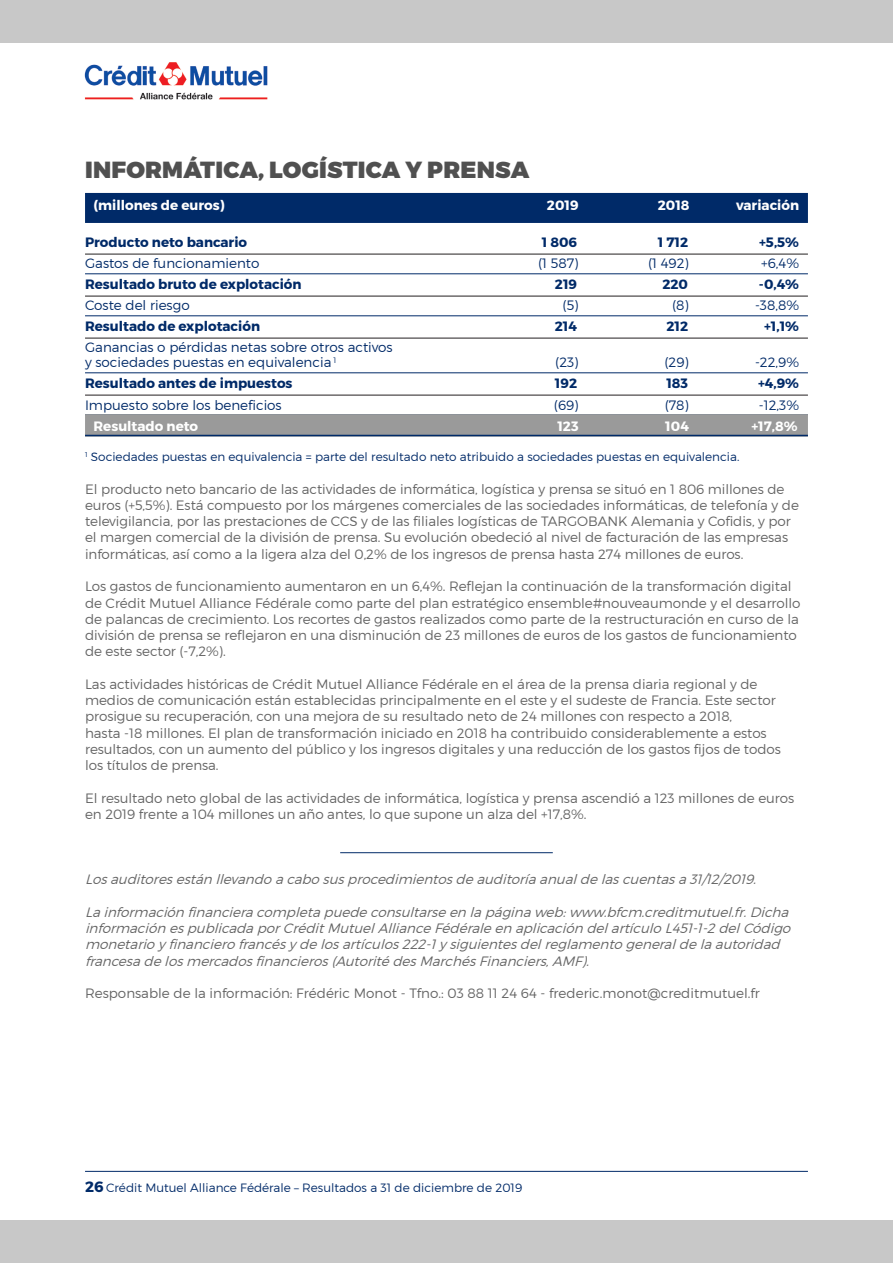
<style>
.page{position:relative;width:893px;height:1263px;background:#fff}
.page>*{position:absolute;margin:0;border:0;box-sizing:border-box;transform-origin:0 0}
.INTER_NIVO_3{font:900 23.25px "Montserrat";letter-spacing:.01em;color:#505050}
.BODY_BARRE{font:300 13.5px/16.2px "Montserrat";letter-spacing:-.005em;color:#646464}
.BODY_OK{font:italic 300 13.5px/16.4px "Montserrat";letter-spacing:-.005em;color:#646464}
.TABLO_4_COLS____LI{font:300 13.5px/15px "Montserrat";color:#002a68}
.TABLO_4_COLS___LIG{font:700 13.5px "Montserrat";color:#002a68}
.BODY_OK-2{font:300 13.5px "Montserrat";color:#646464}
.TABLO_4_COL_EN_MIL{font:700 13.5px "Montserrat";color:#fff}
.TABLO_4_COLS___LIG-2{font:700 13.5px "Montserrat";color:#fff}
.FOOT_NOTE{font:300 12px "Montserrat";color:#002a68}
.s1{font-weight:700;font-size:15px}
</style>
<div class="page">
<hr style="left:85px;top:1171px;width:723px;height:1px;background:#002a68">
<div style="left:0;top:0;width:893px;height:43px;background:#c8c8c8"></div>
<div style="left:0;top:1220px;width:893px;height:43px;background:#c8c8c8"></div>
<img style="left:84px;top:62px;width:183px;height:38px">
<div style="left:85px;top:193px;width:723px;height:30px;background:#002a68"></div>
<hr style="left:85px;top:254px;width:723px;height:1px;background:#231f20">
<hr style="left:85px;top:274px;width:723px;height:1px;background:#002a68">
<hr style="left:85px;top:296px;width:723px;height:1px;background:#231f20">
<hr style="left:85px;top:316px;width:723px;height:1px;background:#002a68">
<hr style="left:85px;top:338px;width:723px;height:1px;background:#231f20">
<hr style="left:85px;top:373px;width:723px;height:1px;background:#002a68">
<hr style="left:85px;top:395px;width:723px;height:1px;background:#231f20">
<div style="left:85px;top:414px;width:723px;height:23px;background:#9a9a9a"></div>
<hr style="left:85px;top:435px;width:723px;height:1px;background:#002a68">
<hr style="left:340px;top:852px;width:213px;height:1px;background:#002a68">
<p class="INTER_NIVO_3" style="left:85px;top:155px;width:446px">INFORMÁTICA, LOGÍSTICA Y PRENSA</p>
<p class="TABLO_4_COL_EN_MIL" style="left:94px;top:197px;width:133px">(millones de euros)</p>
<p class="TABLO_4_COL_EN_MIL" style="left:547px;top:197px;width:33px">2019</p>
<p class="TABLO_4_COL_EN_MIL" style="left:658px;top:197px;width:33px">2018</p>
<p class="TABLO_4_COL_EN_MIL" style="left:736px;top:197px;width:65px">variación</p>
<p class="TABLO_4_COLS___LIG" style="left:85px;top:234px;width:164px">Producto neto bancario</p>
<p class="TABLO_4_COLS___LIG" style="left:542px;top:234px;width:37px">1 806</p>
<p class="TABLO_4_COLS___LIG" style="left:658px;top:234px;width:32px">1 712</p>
<p class="TABLO_4_COLS___LIG" style="left:759px;top:234px;width:42px">+5,5%</p>
<p class="TABLO_4_COLS____LI" style="left:85px;top:256px;width:176px">Gastos de funcionamiento</p>
<p class="TABLO_4_COLS____LI" style="left:538px;top:256px;width:42px">(1 587)</p>
<p class="TABLO_4_COLS____LI" style="left:648px;top:256px;width:42px">(1 492)</p>
<p class="TABLO_4_COLS____LI" style="left:761px;top:256px;width:39px">+6,4%</p>
<p class="TABLO_4_COLS___LIG" style="left:85px;top:276px;width:218px">Resultado bruto de explotación</p>
<p class="TABLO_4_COLS___LIG" style="left:555px;top:276px;width:24px">219</p>
<p class="TABLO_4_COLS___LIG" style="left:662px;top:276px;width:27px">220</p>
<p class="TABLO_4_COLS___LIG" style="left:759px;top:276px;width:42px">-0,4%</p>
<p class="TABLO_4_COLS____LI" style="left:85px;top:298px;width:106px">Coste del riesgo</p>
<p class="TABLO_4_COLS____LI" style="left:563px;top:298px;width:18px">(5)</p>
<p class="TABLO_4_COLS____LI" style="left:672px;top:298px;width:18px">(8)</p>
<p class="TABLO_4_COLS____LI" style="left:755px;top:298px;width:46px">-38,8%</p>
<p class="TABLO_4_COLS___LIG" style="left:85px;top:318px;width:177px">Resultado de explotación</p>
<p class="TABLO_4_COLS___LIG" style="left:555px;top:318px;width:24px">214</p>
<p class="TABLO_4_COLS___LIG" style="left:666px;top:318px;width:23px">212</p>
<p class="TABLO_4_COLS___LIG" style="left:764px;top:318px;width:37px">+1,1%</p>
<p class="TABLO_4_COLS____LI" style="left:85px;top:340px;width:309px">Ganancias o pérdidas netas sobre otros activos y sociedades puestas en equivalencia <sup>1</sup></p>
<p class="TABLO_4_COLS____LI" style="left:555px;top:355px;width:25px">(23)</p>
<p class="TABLO_4_COLS____LI" style="left:664px;top:355px;width:26px">(29)</p>
<p class="TABLO_4_COLS____LI" style="left:755px;top:355px;width:46px">-22,9%</p>
<p class="TABLO_4_COLS___LIG" style="left:85px;top:375px;width:209px">Resultado antes de impuestos</p>
<p class="TABLO_4_COLS___LIG" style="left:555px;top:375px;width:24px">192</p>
<p class="TABLO_4_COLS___LIG" style="left:666px;top:375px;width:23px">183</p>
<p class="TABLO_4_COLS___LIG" style="left:758px;top:375px;width:43px">+4,9%</p>
<p class="TABLO_4_COLS____LI" style="left:85px;top:397px;width:198px">Impuesto sobre los beneficios</p>
<p class="TABLO_4_COLS____LI" style="left:554px;top:397px;width:26px">(69)</p>
<p class="TABLO_4_COLS____LI" style="left:665px;top:397px;width:26px">(78)</p>
<p class="TABLO_4_COLS____LI" style="left:759px;top:397px;width:42px">-12,3%</p>
<p class="TABLO_4_COLS___LIG-2" style="left:94px;top:417px;width:106px">Resultado neto</p>
<p class="TABLO_4_COLS___LIG-2" style="left:557px;top:417px;width:23px">123</p>
<p class="TABLO_4_COLS___LIG-2" style="left:665px;top:417px;width:25px">104</p>
<p class="TABLO_4_COLS___LIG-2" style="left:751px;top:417px;width:48px">+17,8%</p>
<p class="FOOT_NOTE" style="left:85px;top:449px;width:656px"><sup>1</sup> Sociedades puestas en equivalencia = parte del resultado neto atribuido a sociedades puestas en equivalencia.</p>
<p class="BODY_BARRE" style="left:85px;top:480px;width:715px">El producto neto bancario de las actividades de informática, logística y prensa se situó en 1 806 millones de euros (+5,5%). Está compuesto por los márgenes comerciales de las sociedades informáticas, de telefonía y de televigilancia, por las prestaciones de CCS y de las filiales logísticas de TARGOBANK Alemania y Cofidis, y por el margen comercial de la división de prensa. Su evolución obedeció al nivel de facturación de las empresas informáticas, así como a la ligera alza del 0,2% de los ingresos de prensa hasta 274 millones de euros.</p>
<p class="BODY_BARRE" style="left:85px;top:578px;width:717px">Los gastos de funcionamiento aumentaron en un 6,4%. Reflejan la continuación de la transformación digital de Crédit Mutuel Alliance Fédérale como parte del plan estratégico ensemble#nouveaumonde y el desarrollo de palancas de crecimiento. Los recortes de gastos realizados como parte de la restructuración en curso de la división de prensa se reflejaron en una disminución de 23 millones de euros de los gastos de funcionamiento de este sector (-7,2%).</p>
<p class="BODY_BARRE" style="left:85px;top:676px;width:697px">Las actividades históricas de Crédit Mutuel Alliance Fédérale en el área de la prensa diaria regional y de medios de comunicación están establecidas principalmente en el este y el sudeste de Francia. Este sector prosigue su recuperación, con una mejora de su resultado neto de 24 millones con respecto a 2018,<br>hasta -18 millones. El plan de transformación iniciado en 2018 ha contribuido considerablemente a estos resultados, con un aumento del público y los ingresos digitales y una reducción de los gastos fijos de todos los títulos de prensa.</p>
<p class="BODY_BARRE" style="left:85px;top:790px;width:711px">El resultado neto global de las actividades de informática, logística y prensa ascendió a 123 millones de euros en 2019 frente a 104 millones un año antes, lo que supone un alza del +17,8%.</p>
<p class="BODY_OK" style="left:85px;top:871px;width:677px">Losauditoresestán llevando acabo susprocedimientosdeauditoríaanualdelascuentasa31/12/2019.</p>
<p class="BODY_OK" style="left:85px;top:903px;width:711px">Lainformación financieracompletapuedeconsultarseen lapáginaweb:www.bfcm.creditmutuel.fr.Dicha información espublicadaporCréditMutuelAllianceFédéraleen aplicación delartículo L451-1-2delCódigo monetario y financiero francésy delosartículos222-1y siguientesdelreglamento generaldelaautoridad francesadelosmercadosfinancieros(AutoritédesMarchésFinanciers,AMF).</p>
<p class="BODY_OK-2" style="left:85px;top:985px;width:676px">Responsable de la información: Frédéric Monot - Tfno.: 03 88 11 24 64 - frederic.monot@creditmutuel.fr</p>
<p class="FOOT_NOTE" style="left:85px;top:1181px;width:439px"><span class="s1">26</span> Crédit Mutuel Alliance Fédérale – Resultados a 31 de diciembre de 2019</p>
</div>
